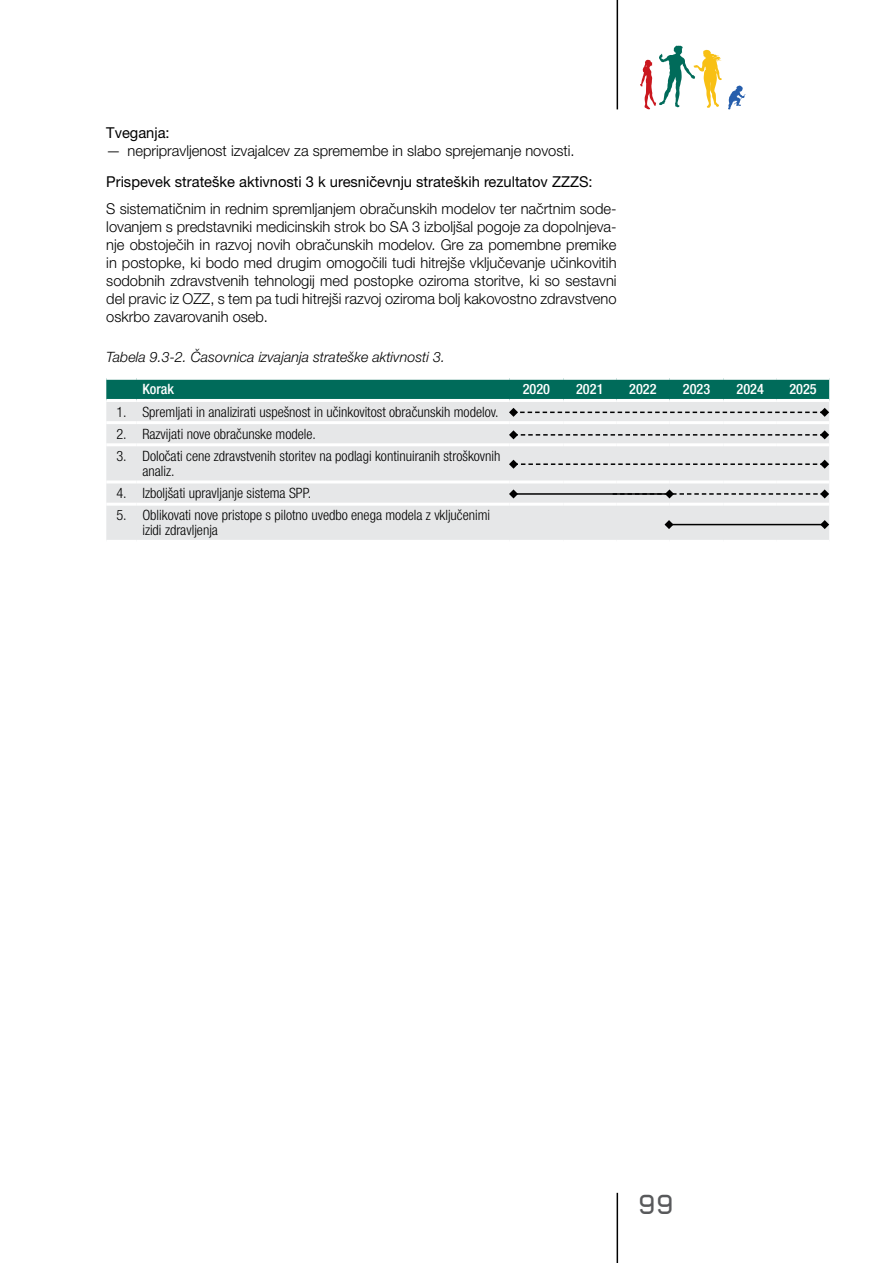
<style>
.page{position:relative;width:893px;height:1263px;background:#fff}
.page>*{position:absolute;margin:0;border:0;box-sizing:border-box;transform-origin:0 0}
.t1{font:27px "Alpha Headline Pro";color:#58595b}
.t2{font:300 15px/18px "Helvetica Neue LT Std";color:#000;text-align:justify}
.t3{font:15px "Helvetica Neue LT Std";color:#000}
.t4{font:300 condensed 14.25px/15px "Helvetica Neue LT Pro";color:#000}
.t5{font:italic 300 14.25px "Helvetica Neue LT Std";color:#000}
.t6{font:500 condensed 14.25px "Helvetica Neue LT Pro";color:#fff}
</style>
<div class="page">
<hr style="left:617px;top:0;width:1px;height:109px;background:#000">
<hr style="left:617px;top:1193px;width:1px;height:70px;background:#000">
<svg style="left:728px;top:85px;width:17px;height:24px"></svg>
<svg style="left:640px;top:46px;width:82px;height:63px"></svg>
<div style="left:106px;top:380px;width:723px;height:19px;background:#006b5a"></div>
<div style="left:106px;top:402px;width:723px;height:138px;background:#e6e7e8"></div>
<hr style="left:106px;top:421px;width:30px;height:3px;background:#fff">
<hr style="left:136px;top:421px;width:373px;height:3px;background:#fff">
<hr style="left:509px;top:421px;width:54px;height:3px;background:#fff">
<hr style="left:563px;top:421px;width:53px;height:3px;background:#fff">
<hr style="left:616px;top:421px;width:53px;height:3px;background:#fff">
<hr style="left:669px;top:421px;width:55px;height:3px;background:#fff">
<hr style="left:724px;top:421px;width:53px;height:3px;background:#fff">
<hr style="left:777px;top:421px;width:52px;height:3px;background:#fff">
<hr style="left:106px;top:443px;width:30px;height:3px;background:#fff">
<hr style="left:136px;top:443px;width:373px;height:3px;background:#fff">
<hr style="left:509px;top:443px;width:54px;height:3px;background:#fff">
<hr style="left:563px;top:443px;width:53px;height:3px;background:#fff">
<hr style="left:616px;top:443px;width:53px;height:3px;background:#fff">
<hr style="left:669px;top:443px;width:55px;height:3px;background:#fff">
<hr style="left:724px;top:443px;width:53px;height:3px;background:#fff">
<hr style="left:777px;top:443px;width:52px;height:3px;background:#fff">
<hr style="left:106px;top:480px;width:30px;height:3px;background:#fff">
<hr style="left:136px;top:480px;width:373px;height:3px;background:#fff">
<hr style="left:509px;top:480px;width:54px;height:3px;background:#fff">
<hr style="left:563px;top:480px;width:53px;height:3px;background:#fff">
<hr style="left:616px;top:480px;width:53px;height:3px;background:#fff">
<hr style="left:669px;top:480px;width:55px;height:3px;background:#fff">
<hr style="left:724px;top:480px;width:53px;height:3px;background:#fff">
<hr style="left:777px;top:480px;width:52px;height:3px;background:#fff">
<hr style="left:106px;top:503px;width:30px;height:3px;background:#fff">
<hr style="left:136px;top:503px;width:373px;height:3px;background:#fff">
<hr style="left:509px;top:503px;width:54px;height:3px;background:#fff">
<hr style="left:563px;top:503px;width:53px;height:3px;background:#fff">
<hr style="left:616px;top:503px;width:53px;height:3px;background:#fff">
<hr style="left:669px;top:503px;width:55px;height:3px;background:#fff">
<hr style="left:724px;top:503px;width:53px;height:3px;background:#fff">
<hr style="left:777px;top:503px;width:52px;height:3px;background:#fff">
<svg style="left:509px;top:489px;width:9px;height:9px"></svg>
<hr style="left:512px;top:493px;width:153px;height:2px;background:#000">
<svg style="left:613px;top:489px;width:216px;height:9px;background:#c1c2c3"></svg>
<svg style="left:509px;top:408px;width:320px;height:9px;background:#c9cacb"></svg>
<svg style="left:509px;top:430px;width:320px;height:9px;background:#c9cacb"></svg>
<svg style="left:509px;top:460px;width:320px;height:9px;background:#c9cacb"></svg>
<svg style="left:664px;top:520px;width:9px;height:9px"></svg>
<svg style="left:820px;top:520px;width:9px;height:9px"></svg>
<hr style="left:666px;top:524px;width:158px;height:1px;background:#000">
<p class="t3" style="left:106px;top:124px;width:65px">Tveganja:</p>
<p class="t2" style="left:106px;top:142px;width:470px">— nepripravljenost izvajalcev za spremembe in slabo sprejemanje novosti.</p>
<p class="t3" style="left:106px;top:173px;width:488px">Prispevek strateške aktivnosti 3 k uresničevnju strateških rezultatov ZZZS:</p>
<p class="t2" style="left:106px;top:199px;width:512px">S sistematičnim in rednim spremljanjem obračunskih modelov ter načrtnim sode&shy;lovanjem s predstavniki medicinskih strok bo SA 3 izboljšal pogoje za dopolnjeva&shy;nje obstoječih in razvoj novih obračunskih modelov. Gre za pomembne premike in postopke, ki bodo med drugim omogočili tudi hitrejše vključevanje učinkovitih sodobnih zdravstvenih tehnologij med postopke oziroma storitve, ki so sestavni del pravic iz OZZ, s tem pa tudi hitrejši razvoj oziroma bolj kakovostno zdravstveno oskrbo zavarovanih oseb.</p>
<p class="t5" style="left:106px;top:349px;width:340px">Tabela 9.3-2. Časovnica izvajanja strateške aktivnosti 3.</p>
<p class="t6" style="left:142px;top:381px;width:33px">Korak</p>
<p class="t6" style="left:523px;top:381px;width:29px">2020</p>
<p class="t6" style="left:576px;top:381px;width:29px">2021</p>
<p class="t6" style="left:629px;top:381px;width:29px">2022</p>
<p class="t6" style="left:683px;top:381px;width:29px">2023</p>
<p class="t6" style="left:737px;top:381px;width:29px">2024</p>
<p class="t6" style="left:789px;top:381px;width:29px">2025</p>
<p class="t4" style="left:116px;top:404px;width:384px">1. Spremljati in analizirati uspešnost in učinkovitost obračunskih modelov.</p>
<p class="t4" style="left:116px;top:426px;width:201px">2. Razvijati nove obračunske modele.</p>
<p class="t4" style="left:142px;top:448px;width:360px;text-indent:-26px">3. Določati cene zdravstvenih storitev na podlagi kontinuiranih stroškovnih analiz.</p>
<p class="t4" style="left:116px;top:485px;width:196px">4. Izboljšati upravljanje sistema SPP.</p>
<p class="t4" style="left:142px;top:508px;width:349px;text-indent:-26px">5. Oblikovati nove pristope s pilotno uvedbo enega modela z vključenimi izidi zdravljenja</p>
<h1 class="t1" style="left:638px;top:1188px;width:38px">99</h1>
</div>
